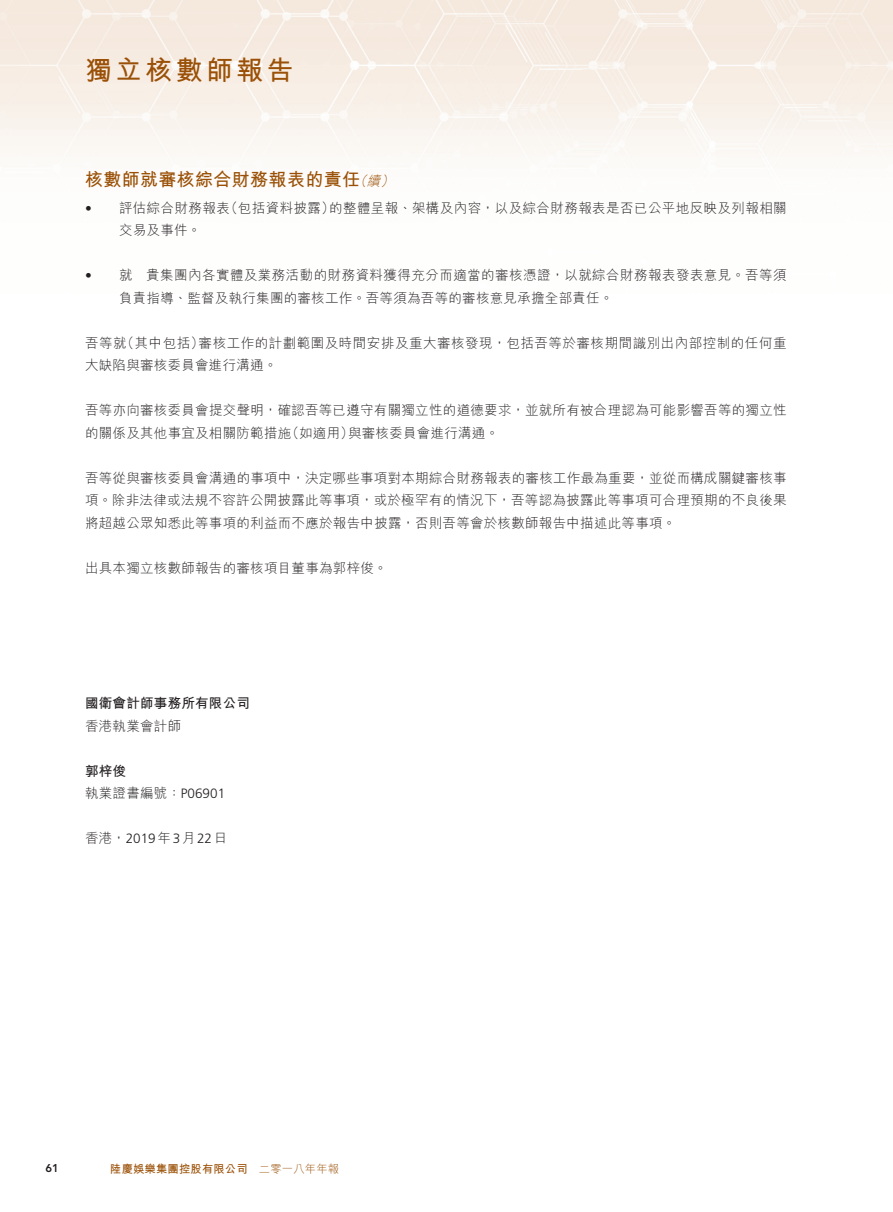
<style>
.page{position:relative;width:893px;height:1212px;background:#fff}
.page>*{position:absolute;margin:0;border:0;box-sizing:border-box;transform-origin:0 0}
.t1{font:700 27px "M Hei HK";letter-spacing:.12em;color:#9a5006}
._01_H1{font:700 18px "M Hei HK";letter-spacing:.02em;color:#9a5006}
._00_txt{font:300 13.5px/22.5px "M Hei HK";letter-spacing:.02em;color:#231f20}
._00_txt-2{font:300 13.5px "M Hei HK";letter-spacing:.04em;color:#231f20}
._00_txt-3{font:300 13.5px "Frutiger LT Std";color:#231f20}
._00_txt-4{font:700 13.5px "M Hei HK";letter-spacing:.02em;color:#231f20}
._01_H1-2{font:italic 300 13.5px "M Hei HK";color:#9a5006}
.t2{font:700 11.25px "M Hei HK";letter-spacing:.02em;color:#9a5006}
.t3{font:300 11.25px "M Hei HK";letter-spacing:.02em;color:#9a5006}
.t4{font:800 11.25px "Avenir LT Std";color:#231f20}
.s1{font-family:"Frutiger LT Std"}
.s2{font-family:"M Hei HK"}
</style>
<div class="page">
<img style="left:0;top:0;width:893px;height:158px">
<h1 class="t1" style="left:85px;top:51px;width:210px">獨立核數師報告</h1>
<p class="_01_H1" style="left:85px;top:166px;width:277px">核數師就審核綜合財務報表的責任</p>
<p class="_00_txt" style="left:329px;top:196px;width:459px">的整體呈報、架構及內容，以及綜合財務報表是否已公平地反映及列報相關</p>
<p class="_01_H1-2" style="left:367px;top:174px;width:18px">續</p>
<p class="_01_H1-2" style="left:353px;top:174px;width:18px">（</p>
<p class="_01_H1-2" style="left:380px;top:174px;width:18px">(</p>
<p class="_00_txt" style="left:224px;top:196px;width:112px">（包括資料披露）</p>
<p class="_00_txt" style="left:119px;top:196px;width:112px">評估綜合財務報表</p>
<p class="_00_txt-3" style="left:85px;top:201px;width:8px">•</p>
<p class="_00_txt-3" style="left:85px;top:268px;width:8px">•</p>
<p class="_00_txt" style="left:119px;top:219px;width:84px">交易及事件。</p>
<p class="_00_txt" style="left:146px;top:264px;width:642px">貴集團內各實體及業務活動的財務資料獲得充分而適當的審核憑證，以就綜合財務報表發表意見。吾等須</p>
<p class="_00_txt" style="left:119px;top:264px;width:15px">就</p>
<p class="_00_txt" style="left:119px;top:286px;width:496px">負責指導、監督及執行集團的審核工作。吾等須為吾等的審核意見承擔全部責任。</p>
<p class="_00_txt-2" style="left:199px;top:336px;width:589px">審核工作的計劃範圍及時間安排及重大審核發現，包括吾等於審核期間識別出內部控制的任何重</p>
<p class="_00_txt" style="left:121px;top:331px;width:85px">（其中包括）</p>
<p class="_00_txt" style="left:85px;top:331px;width:194px">吾等就<br>大缺陷與審核委員會進行溝通。</p>
<p class="_00_txt" style="left:348px;top:399px;width:440px;text-indent:-263px">吾等亦向審核委員會提交聲明，確認吾等已遵守有關獨立性的道德要求，並就所有被合理認為可能影響吾等的獨立性與審核委員會進行溝通。</p>
<p class="_00_txt" style="left:85px;top:421px;width:208px">的關係及其他事宜及相關防範措施</p>
<p class="_00_txt" style="left:85px;top:466px;width:703px;text-align:justify">吾等從與審核委員會溝通的事項中，決定哪些事項對本期綜合財務報表的審核工作最為重要，並從而構成關鍵審核事項。除非法律或法規不容許公開披露此等事項，或於極罕有的情況下，吾等認為披露此等事項可合理預期的不良後果將超越公眾知悉此等事項的利益而不應於報告中披露，否則吾等會於核數師報告中描述此等事項。</p>
<p class="_00_txt" style="left:85px;top:556px;width:304px">出具本獨立核數師報告的審核項目董事為郭梓俊。</p>
<p class="_00_txt" style="left:286px;top:421px;width:70px">（如適用）</p>
<p class="_00_txt-4" style="left:85px;top:693px;width:166px">國衛會計師事務所有限公司</p>
<p class="_00_txt" style="left:85px;top:714px;width:98px">香港執業會計師</p>
<p class="_00_txt-4" style="left:85px;top:761px;width:43px">郭梓俊</p>
<p class="_00_txt" style="left:85px;top:781px;width:142px">執業證書編號：<span class="s1">P06901</span></p>
<p class="_00_txt-3" style="left:85px;top:831px;width:144px"><span class="s2">香港，</span>2019<span class="s2">年</span>3<span class="s2">月</span>22<span class="s2">日</span></p>
<p class="t4" style="left:45px;top:1162px;width:15px">61</p>
<p class="t2" style="left:110px;top:1161px;width:139px">陸慶娛樂集團控股有限公司</p>
<p class="t3" style="left:259px;top:1163px;width:82px">二零一八年年報</p>
</div>
